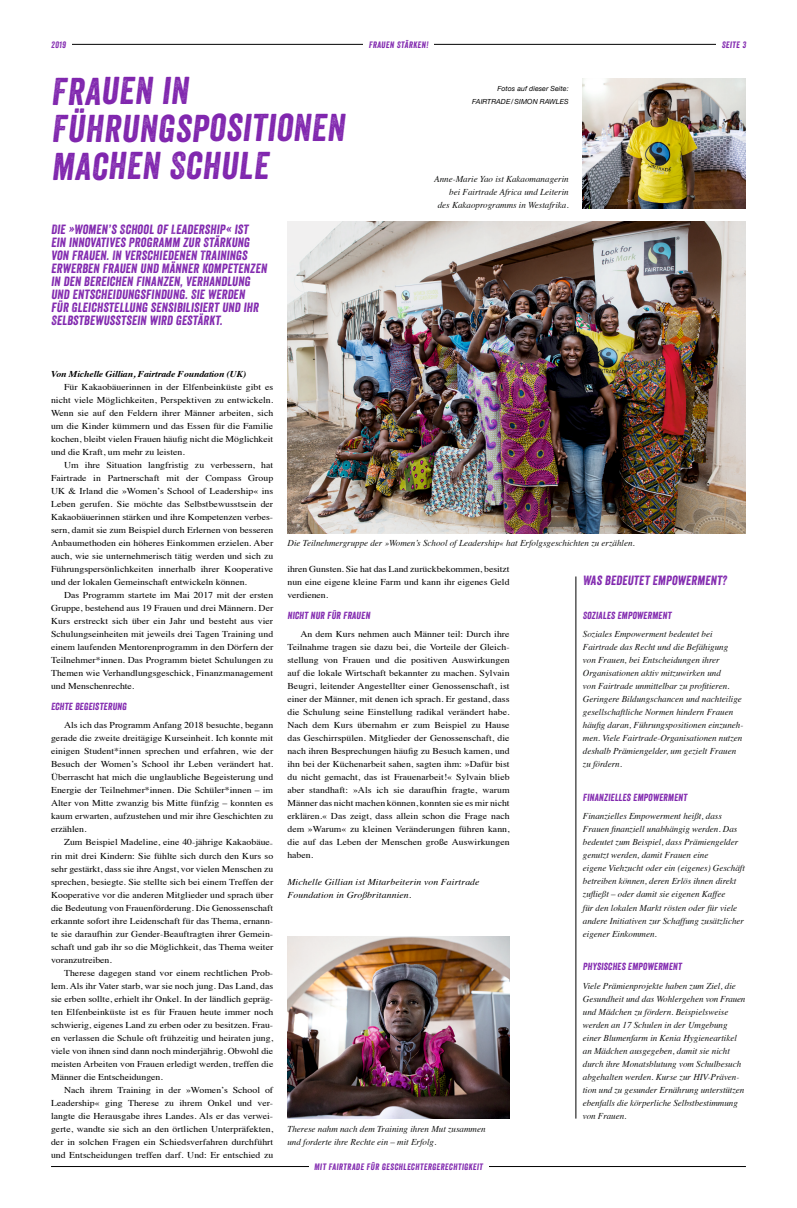
<style>
.page{position:relative;width:797px;height:1208px;background:#fff}
.page>*{position:absolute;margin:0;border:0;box-sizing:border-box;transform-origin:0 0}
.t1{font:italic 37.5px/37.4px "Veneer";letter-spacing:.025em;color:#8026ae}
.t2{font:italic 13px/13px "Veneer";letter-spacing:.02em;color:#8026ae}
.t3{font:italic 10px "Veneer";letter-spacing:.025em;color:#8026ae}
.t4{font:9px/13px "Times";color:#000;text-align:justify;scale:1.08 1}
.t5{font:italic 9px/13px "Times";color:#131413}
.t6{font:italic 9px/13px "Times";letter-spacing:.01em;color:#000;scale:1.08 1}
.t7{font:italic 9px "Veneer";letter-spacing:.05em;color:#8026ae}
.t8{font:italic 700 9px "Times";letter-spacing:-.01em;color:#000;scale:1.08 1}
.t9{font:italic 7px/13px "Helvetica Neue";letter-spacing:.01em;color:#000;text-align:right}
</style>
<div class="page">
<hr style="left:57px;top:44px;width:674px;height:1px;background:#000">
<div style="left:716px;top:35px;width:30px;height:18px;background:#fff"></div>
<hr style="left:51px;top:1166px;width:695px;height:1px;background:#000">
<div style="left:308px;top:1157px;width:180px;height:18px;background:#fff"></div>
<div style="left:363px;top:35px;width:71px;height:18px;background:#fff"></div>
<div style="left:51px;top:35px;width:20px;height:18px;background:#fff"></div>
<img style="left:583px;top:78px;width:163px;height:130px">
<img style="left:287px;top:221px;width:459px;height:312px">
<img style="left:287px;top:936px;width:222px;height:182px">
<hr style="left:575px;top:576px;width:1px;height:542px;background:#000">
<p class="t7" style="left:51px;top:39px;width:16px">2019</p>
<p class="t7" style="left:368px;top:39px;width:61px">FRAUEN STÄRKEN!</p>
<h1 class="t1" style="left:51px;top:72px;width:295px">FRAUEN IN<br>FÜHRUNGSPOSITIONEN<br>MACHEN SCHULE</h1>
<p class="t2" style="left:51px;top:223px;width:217px">DIE »WOMEN’S SCHOOL OF LEADERSHIP« IST<br>EIN INNOVATIVES PROGRAMM ZUR STÄRKUNG VON FRAUEN. IN VERSCHIEDENEN TRAININGS ERWERBEN FRAUEN UND MÄNNER KOMPETENZEN IN DEN BEREICHEN FINANZEN, VERHANDLUNG UND ENTSCHEIDUNGSFINDUNG. SIE WERDEN<br>FÜR GLEICHSTELLUNG SENSIBILISIERT UND IHR SELBSTBEWUSSTSEIN WIRD GESTÄRKT.</p>
<p class="t9" style="left:472px;top:83px;width:98px">Fotos auf dieser Seite:<br>FAIRTRADE/SIMON RAWLES</p>
<p class="t5" style="left:434px;top:172px;width:136px;text-align:right">Anne-Marie Yao ist Kakaomanagerin bei Fairtrade Africa und Leiterin<br>des Kakaoprogramms in Westafrika.</p>
<p class="t7" style="left:721px;top:39px;width:26px">SEITE 3</p>
<p class="t8" style="left:51px;top:366px;width:182px">Von Michelle Gillian, Fairtrade Foundation (UK)</p>
<p class="t4" style="left:51px;top:380px;width:207px;text-indent:13px">Für Kakaobäuerinnen in der Elfenbeinküste gibt es nicht viele Möglichkeiten, Perspektiven zu entwickeln.<br>Wenn sie auf den Feldern ihrer Männer arbeiten, sich um die Kinder kümmern und das Essen für die Familie kochen, bleibt vielen Frauen häufig nicht die Möglichkeit und die Kraft, um mehr zu leisten.</p>
<p class="t4" style="left:51px;top:458px;width:207px;text-indent:13px">Um ihre Situation langfristig zu verbessern, hat Fairtrade in Partnerschaft mit der Compass Group UK &amp; Irland die »Women’s School of Leadership« ins Leben gerufen. Sie möchte das Selbstbewusstsein der Kakaobäuerinnen stärken und ihre Kompetenzen verbes&shy;sern, damit sie zum Beispiel durch Erlernen von besseren Anbaumethoden ein höheres Einkommen erzielen. Aber auch, wie sie unternehmerisch tätig werden und sich zu Führungspersönlichkeiten innerhalb ihrer Kooperative und der lokalen Gemeinschaft entwickeln können.</p>
<p class="t4" style="left:51px;top:588px;width:207px;text-indent:13px">Das Programm startete im Mai 2017 mit der ersten Gruppe, bestehend aus 19 Frauen und drei Männern. Der Kurs erstreckt sich über ein Jahr und besteht aus vier Schulungseinheiten mit jeweils drei Tagen Training und einem laufenden Mentorenprogramm in den Dörfern der Teilnehmer*innen. Das Programm bietet Schulungen zu Themen wie Verhandlungsgeschick, Finanzmanagement und Menschenrechte.</p>
<p class="t3" style="left:51px;top:701px;width:77px">ECHTE BEGEISTERUNG</p>
<p class="t4" style="left:51px;top:718px;width:207px;text-indent:13px">Als ich das Programm Anfang 2018 besuchte, begann gerade die zweite dreitägige Kurseinheit. Ich konnte mit einigen Student*innen sprechen und erfahren, wie der Besuch der Women’s School ihr Leben verändert hat.<br>Überrascht hat mich die unglaubliche Begeisterung und Energie der Teilnehmer*innen. Die Schüler*innen – im Alter von Mitte zwanzig bis Mitte fünfzig – konnten es kaum erwarten, aufzustehen und mir ihre Geschichten zu erzählen.</p>
<p class="t4" style="left:51px;top:835px;width:207px;text-indent:13px">Zum Beispiel Madeline, eine 40-jährige Kakaobäue&shy;rin mit drei Kindern: Sie fühlte sich durch den Kurs so sehr gestärkt, dass sie ihre Angst, vor vielen Menschen zu sprechen, besiegte. Sie stellte sich bei einem Treffen der Kooperative vor die anderen Mitglieder und sprach über die Bedeutung von Frauenförderung. Die Genossenschaft erkannte sofort ihre Leidenschaft für das Thema, ernann&shy;te sie daraufhin zur Gender-Beauftragten ihrer Gemein&shy;schaft und gab ihr so die Möglichkeit, das Thema weiter voranzutreiben.</p>
<p class="t4" style="left:51px;top:965px;width:207px;text-indent:13px">Therese dagegen stand vor einem rechtlichen Prob&shy;lem. Als ihr Vater starb, war sie noch jung. Das Land, das sie erben sollte, erhielt ihr Onkel. In der ländlich gepräg&shy;ten Elfenbeinküste ist es für Frauen heute immer noch schwierig, eigenes Land zu erben oder zu besitzen. Frau&shy;en verlassen die Schule oft frühzeitig und heiraten jung, viele von ihnen sind dann noch minderjährig. Obwohl die meisten Arbeiten von Frauen erledigt werden, treffen die Männer die Entscheidungen.</p>
<p class="t4" style="left:51px;top:1082px;width:207px;text-indent:13px">Nach ihrem Training in der »Women’s School of Leadership« ging Therese zu ihrem Onkel und ver&shy;langte die Herausgabe ihres Landes. Als er das verwei&shy;gerte, wandte sie sich an den örtlichen Unterpräfekten, der in solchen Fragen ein Schiedsverfahren durchführt und Entscheidungen treffen darf. Und: Er entschied zu</p>
<p class="t5" style="left:287px;top:536px;width:349px">Die Teilnehmergruppe der »Women’s School of Leadership« hat Erfolgsgeschichten zu erzählen.</p>
<p class="t4" style="left:287px;top:562px;width:207px">ihren Gunsten. Sie hat das Land zurückbekommen, besitzt nun eine eigene kleine Farm und kann ihr eigenes Geld verdienen.</p>
<p class="t3" style="left:287px;top:610px;width:84px">NICHT NUR FÜR FRAUEN</p>
<p class="t4" style="left:287px;top:627px;width:207px;text-indent:13px">An dem Kurs nehmen auch Männer teil: Durch ihre Teilnahme tragen sie dazu bei, die Vorteile der Gleich&shy;stellung von Frauen und die positiven Auswirkungen auf die lokale Wirtschaft bekannter zu machen. Sylvain Beugri, leitender Angestellter einer Genossenschaft, ist einer der Männer, mit denen ich sprach. Er gestand, dass die Schulung seine Einstellung radikal verändert habe.<br>Nach dem Kurs übernahm er zum Beispiel zu Hause das Geschirrspülen. Mitglieder der Genossenschaft, die nach ihren Besprechungen häufig zu Besuch kamen, und ihn bei der Küchenarbeit sahen, sagten ihm: »Dafür bist du nicht gemacht, das ist Frauenarbeit!« Sylvain blieb aber standhaft: »Als ich sie daraufhin fragte, warum Männer das nicht machen können, konnten sie es mir nicht erklären.« Das zeigt, dass allein schon die Frage nach dem »Warum« zu kleinen Veränderungen führen kann, die auf das Leben der Menschen große Auswirkungen haben.</p>
<p class="t6" style="left:287px;top:874px;width:179px">Michelle Gillian ist Mitarbeiterin von Fairtrade<br>Foundation in Großbritannien.</p>
<p class="t5" style="left:287px;top:1121px;width:200px">Therese nahm nach dem Training ihren Mut zusammen und forderte ihre Rechte ein – mit Erfolg.</p>
<p class="t7" style="left:314px;top:1161px;width:170px">MIT FAIRTRADE FÜR GESCHLECHTERGERECHTIGKEIT</p>
<h2 class="t2" style="left:583px;top:574px;width:145px">WAS BEDEUTET EMPOWERMENT?</h2>
<p class="t3" style="left:583px;top:609px;width:90px">SOZIALES EMPOWERMENT</p>
<p class="t5" style="left:583px;top:627px;width:162px">Soziales Empowerment bedeutet bei Fairtrade das Recht und die Befähigung<br>von Frauen, bei Entscheidungen ihrer Organisationen aktiv mitzuwirken und<br>von Fairtrade unmittelbar zu profitieren.<br>Geringere Bildungschancen und nachteilige gesellschaftliche Normen hindern Frauen häufig daran, Führungspositionen einzuneh&shy;men. Viele Fairtrade-Organisationen nutzen deshalb Prämiengelder, um gezielt Frauen zu fördern.</p>
<p class="t3" style="left:583px;top:791px;width:106px">FINANZIELLES EMPOWERMENT</p>
<p class="t5" style="left:583px;top:809px;width:164px">Finanzielles Empowerment heißt, dass Frauen finanziell unabhängig werden. Das bedeutet zum Beispiel, dass Prämiengelder genutzt werden, damit Frauen eine<br>eigene Viehzucht oder ein (eigenes) Geschäft betreiben können, deren Erlös ihnen direkt zufließt – oder damit sie eigenen Kaffee<br>für den lokalen Markt rösten oder für viele andere Initiativen zur Schaffung zusätzlicher eigener Einkommen.</p>
<p class="t3" style="left:583px;top:960px;width:100px">PHYSISCHES EMPOWERMENT</p>
<p class="t5" style="left:583px;top:978px;width:164px">Viele Prämienprojekte haben zum Ziel, die Gesundheit und das Wohlergehen von Frauen und Mädchen zu fördern. Beispielsweise werden an 17 Schulen in der Umgebung einer Blumenfarm in Kenia Hygieneartikel an Mädchen ausgegeben, damit sie nicht durch ihre Monatsblutung vom Schulbesuch abgehalten werden. Kurse zur HIV-Präven&shy;tion und zu gesunder Ernährung unterstützen ebenfalls die körperliche Selbstbestimmung von Frauen.</p>
</div>
